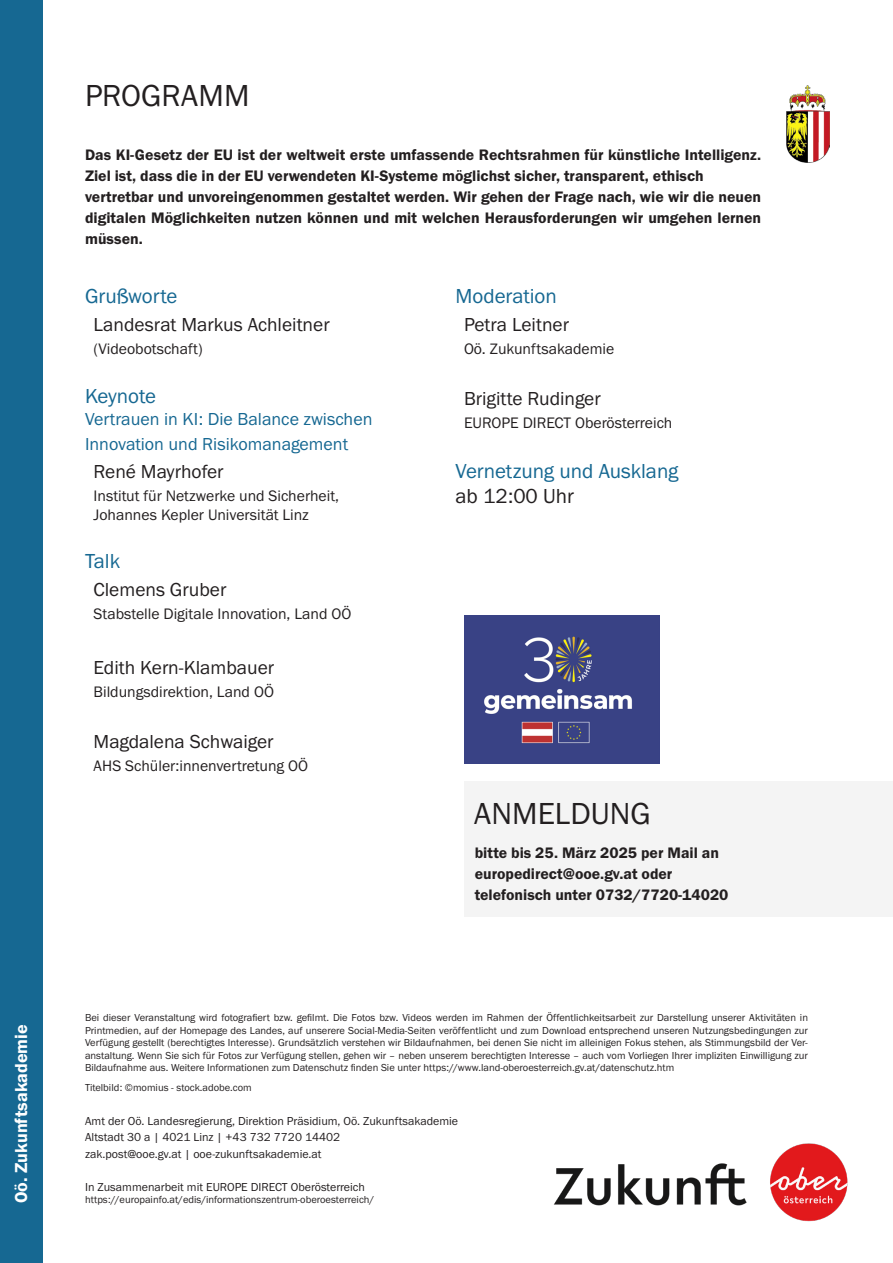
<style>
.page{position:relative;width:893px;height:1263px;background:#fff}
.page>*{position:absolute;margin:0;border:0;box-sizing:border-box;transform-origin:0 0}
.t1{font:31.5px "Franklin Gothic URW Boo";color:#231f20}
.Programmpunkt_Überschrift{font:21px "Franklin Gothic URW Boo";color:#166892}
.Programmpunkt_Überschrift-2{font:21px "Franklin Gothic URW Boo";color:#231f20}
.Vortragender{font:19.5px "Franklin Gothic URW Boo";color:#231f20}
.Programmpunkt_Überschrift-3{font:18px/25.2px "Franklin Gothic URW Boo";color:#166892}
.t2{font:18px "Franklin Gothic URW Dem";color:#fff}
.t3{font:15.75px/21.1px "Franklin Gothic URW Dem";color:#231f20}
.Institut{font:15.75px/18.9px "Franklin Gothic URW Boo";color:#231f20}
.Impressum{font:12px/16.5px "Franklin Gothic URW Boo";color:#231f20}
.Rechtstext_Quellenangabe{font:10.5px/12.6px "Franklin Gothic URW Boo";color:#231f20;text-align:justify}
</style>
<div class="page">
<img style="left:465px;top:615px;width:194px;height:148px">
<div style="left:465px;top:781px;width:428px;height:135px;background:#f4f4f4"></div>
<div style="left:0;top:0;width:43px;height:1263px;background:#166892"></div>
<img style="left:553px;top:1143px;width:295px;height:79px">
<img style="left:787px;top:85px;width:42px;height:77px">
<h3 class="t2" style="left:10px;top:1203px;width:180px;rotate:-90deg">Oö. Zukunftsakademie</h3>
<h2 class="t1" style="left:85px;top:76px;width:166px">PROGRAMM</h2>
<h5 class="t3" style="left:85px;top:144px;width:678px">Das KI-Gesetz der EU ist der weltweit erste umfassende Rechtsrahmen für künstliche Intelligenz.<br>Ziel ist, dass die in der EU verwendeten KI-Systeme möglichst sicher, transparent, ethisch</h5>
<h5 class="t3" style="left:85px;top:186px;width:678px;text-align:justify">vertretbar und unvoreingenommen gestaltet werden. Wir gehen der Frage nach, wie wir die neuen digitalen Möglichkeiten nutzen können und mit welchen Herausforderungen wir umgehen lernen müssen.</h5>
<p class="Programmpunkt_Überschrift" style="left:85px;top:283px;width:94px">Grußworte</p>
<p class="Vortragender" style="left:94px;top:312px;width:238px">Landesrat Markus Achleitner</p>
<p class="Institut" style="left:94px;top:339px;width:111px">(Videobotschaft)</p>
<p class="Programmpunkt_Überschrift" style="left:85px;top:383px;width:72px">Keynote</p>
<p class="Programmpunkt_Überschrift-3" style="left:85px;top:406px;width:289px">Vertrauen in KI: Die Balance zwischen<br>Innovation und Risikomanagement</p>
<p class="Vortragender" style="left:94px;top:459px;width:132px">René Mayrhofer</p>
<p class="Institut" style="left:94px;top:486px;width:247px">Institut für Netzwerke und Sicherheit,<br>Johannes Kepler Universität Linz</p>
<p class="Programmpunkt_Überschrift" style="left:85px;top:548px;width:37px">Talk</p>
<p class="Vortragender" style="left:94px;top:577px;width:134px">Clemens Gruber</p>
<p class="Institut" style="left:94px;top:604px;width:259px">Stabstelle Digitale Innovation, Land OÖ</p>
<p class="Vortragender" style="left:94px;top:655px;width:182px">Edith Kern-Klambauer</p>
<p class="Institut" style="left:94px;top:682px;width:182px">Bildungsdirektion, Land OÖ</p>
<p class="Vortragender" style="left:94px;top:729px;width:182px">Magdalena Schwaiger</p>
<p class="Institut" style="left:94px;top:756px;width:216px">AHS Schüler:innenvertretung OÖ</p>
<p class="Programmpunkt_Überschrift" style="left:455px;top:283px;width:103px">Moderation</p>
<p class="Vortragender" style="left:464px;top:312px;width:107px">Petra Leitner</p>
<p class="Institut" style="left:464px;top:339px;width:152px">Oö. Zukunftsakademie</p>
<p class="Vortragender" style="left:464px;top:386px;width:138px">Brigitte Rudinger</p>
<p class="Institut" style="left:464px;top:413px;width:210px">EUROPE DIRECT Oberösterreich</p>
<p class="Programmpunkt_Überschrift" style="left:455px;top:458px;width:225px">Vernetzung und Ausklang</p>
<p class="Programmpunkt_Überschrift-2" style="left:455px;top:483px;width:120px">ab 12:00 Uhr</p>
<h2 class="t1" style="left:474px;top:794px;width:178px">ANMELDUNG</h2>
<h5 class="t3" style="left:475px;top:842px;width:255px">bitte bis 25. März 2025 per Mail an europedirect@ooe.gv.at oder telefonisch unter 0732/7720-14020</h5>
<p class="Rechtstext_Quellenangabe" style="left:85px;top:1011px;width:724px">Bei dieser Veranstaltung wird fotografiert bzw. gefilmt. Die Fotos bzw. Videos werden im Rahmen der Öffentlichkeitsarbeit zur Darstellung unserer Aktivitäten in Printmedien, auf der Homepage des Landes, auf unserere Social-Media-Seiten veröffentlicht und zum Download entsprechend unseren Nutzungsbedingungen zur Verfügung gestellt (berechtigtes Interesse). Grundsätzlich verstehen wir Bildaufnahmen, bei denen Sie nicht im alleinigen Fokus stehen, als Stimmungsbild der Ver&shy;anstaltung. Wenn Sie sich für Fotos zur Verfügung stellen, gehen wir – neben unserem berechtigten Interesse – auch vom Vorliegen Ihrer impliziten Einwilligung zur Bildaufnahme aus. Weitere Informationen zum Datenschutz finden Sie unter https://www.land-oberoesterreich.gv.at/datenschutz.htm</p>
<p class="Rechtstext_Quellenangabe" style="left:85px;top:1081px;width:168px">Titelbild: ©momius - stock.adobe.com</p>
<p class="Impressum" style="left:85px;top:1112px;width:375px">Amt der Oö. Landesregierung, Direktion Präsidium, Oö. Zukunftsakademie<br>Altstadt 30 a | 4021 Linz | +43 732 7720 14402<br>zak.post@ooe.gv.at | ooe-zukunftsakademie.at</p>
<p class="Impressum" style="left:85px;top:1178px;width:281px">In Zusammenarbeit mit EUROPE DIRECT Oberösterreich</p>
<p class="Rechtstext_Quellenangabe" style="left:85px;top:1193px;width:291px">https://europainfo.at/edis/informationszentrum-oberoesterreich/</p>
</div>
